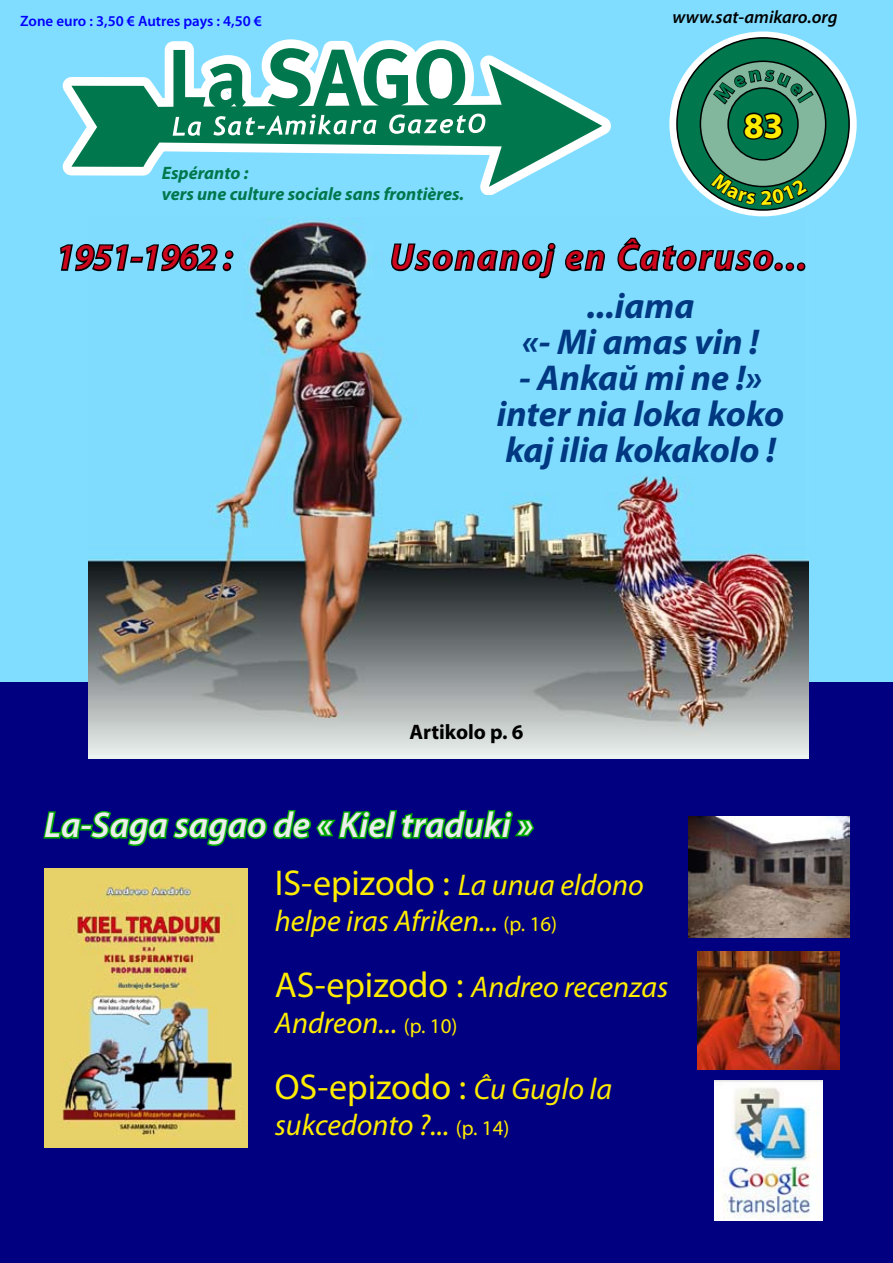
<style>
.page{position:relative;width:893px;height:1263px;background:#fff}
.page>*{position:absolute;margin:0;border:0;box-sizing:border-box;transform-origin:0 0}
.t1{font:italic 700 36px/36px "Myriad Pro";color:#003882;text-align:center}
.t2{font:italic 600 36px "Myriad Pro";color:#eceded}
.t3{font:italic 600 36px "Myriad Pro";letter-spacing:.075em;color:#cd071e}
.t4{font:36px "Myriad Pro";color:#ffed00}
.t5{font:italic 600 36px "Myriad Pro";color:#cd071e}
.t6{font:700 36px "Myriad Pro";color:#ffed00}
.t7{font:italic 30px/36px "Myriad Pro";color:#ffed00}
.t8{font:700 21px "Myriad Pro";color:#000}
.t9{font:italic 700 18px/21.6px "Myriad Pro";color:#00774c}
.t10{font:italic 600 18px "Myriad Pro";color:#000}
.t11{font:600 15px "Myriad Pro";color:#00f}
.s1{font-style:normal;font-size:36px}
.s2{font-style:normal;font-size:21px}
.s3{font-style:italic;font-size:30px}
</style>
<div class="page">
<div style="left:1px;top:670px;width:892px;height:593px;background:#000080"></div>
<div style="left:0;top:0;width:893px;height:682px;background:#81ddff"></div>
<svg style="left:63px;top:39px;width:548px;height:156px"></svg>
<svg style="left:71px;top:48px;width:531px;height:139px"></svg>
<svg style="left:173px;top:117px;width:28px;height:19px"></svg>
<svg style="left:213px;top:114px;width:163px;height:22px;background:#4a9e80"></svg>
<svg style="left:389px;top:114px;width:96px;height:20px;background:#5ba78b"></svg>
<div style="left:434px;top:64px;width:14px;height:27px;background:#fff;border-radius:50%"></div>
<svg style="left:669px;top:32px;width:188px;height:184px"></svg>
<div style="left:677px;top:38px;width:172px;height:172px;background:#00774c;border-radius:50%"></div>
<img style="left:89px;top:217px;width:720px;height:542px">
<svg style="left:60px;top:242px;width:175px;height:31px"></svg>
<svg style="left:390px;top:241px;width:167px;height:39px"></svg>
<svg style="left:563px;top:248px;width:43px;height:25px"></svg>
<img style="left:44px;top:869px;width:204px;height:279px">
<svg style="left:43px;top:810px;width:492px;height:37px"></svg>
<img style="left:688px;top:816px;width:161px;height:121px">
<img style="left:698px;top:952px;width:141px;height:117px">
<img style="left:715px;top:1080px;width:108px;height:140px">
<svg style="left:616px;top:59px;width:232px;height:214px"></svg>
<p class="t11" style="left:20px;top:11px;width:243px">Zone euro : 3,50 € Autres pays : 4,50 €</p>
<p class="t9" style="left:162px;top:161px;width:304px">Espéranto :<br>vers une culture sociale sans frontières.</p>
<p class="t10" style="left:672px;top:6px;width:166px">www.sat-amikaro.org</p>
<p class="t6" style="left:744px;top:102px;width:41px">83</p>
<p class="t5" style="left:56px;top:234px;width:177px">1951-1962 :</p>
<p class="t3" style="left:390px;top:234px;width:418px">Usonanoj en Ĉatoruso...</p>
<p class="t1" style="left:522px;top:287px;width:238px">...iama<br>«- Mi amas vin !</p>
<p class="t1" style="left:497px;top:359px;width:289px">- Ankaŭ mi ne !» inter nia loka koko kaj ilia kokakolo !</p>
<p class="t8" style="left:409px;top:718px;width:116px">Artikolo p. 6</p>
<p class="t2" style="left:44px;top:802px;width:490px">La-Saga sagao de « Kiel traduki »</p>
<p class="t7" style="left:275px;top:867px;width:371px"><span class="s1">IS-epizodo :</span> La unua eldono helpe iras Afriken... <span class="s2">(p. 16)</span></p>
<p class="t7" style="left:275px;top:969px;width:395px"><span class="s1">AS-epizodo :</span> Andreo recenzas<br>Andreon... <span class="s2">(p. 10)</span></p>
<p class="t4" style="left:275px;top:1065px;width:339px">OS-epizodo : <span class="s3">Ĉu Guglo la</span></p>
<p class="t7" style="left:275px;top:1107px;width:236px">sukcedonto ?... <span class="s2">(p. 14)</span></p>
</div>
